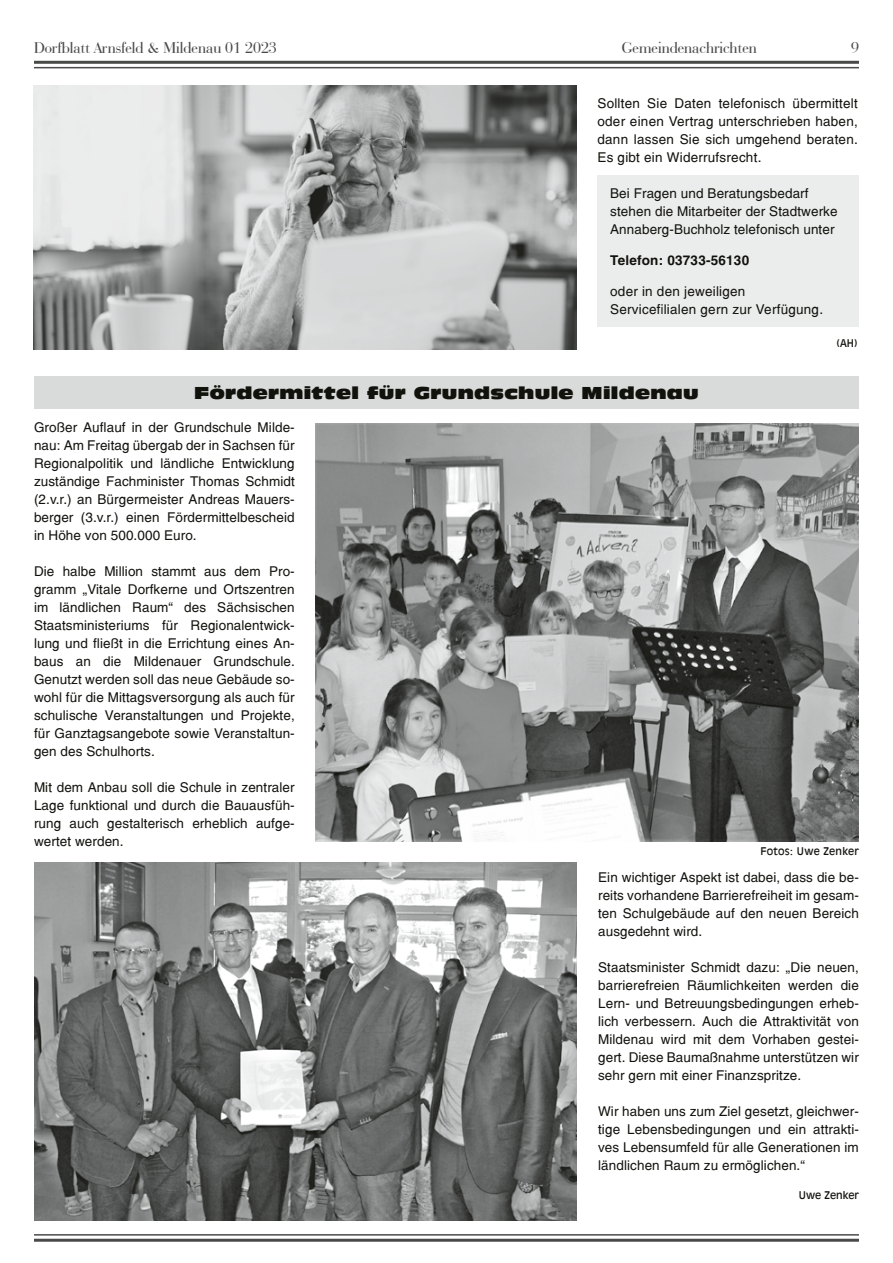
<style>
.page{position:relative;width:893px;height:1263px;background:#fff}
.page>*{position:absolute;margin:0;border:0;box-sizing:border-box;transform-origin:0 0}
.t1{font:16.5px "Bauer Bodoni BT";color:#484a48}
.t2{font:16.2px "Incised 901 BT Nord";letter-spacing:.02em;color:#12120d}
.t3{font:13.5px/18px "Switzerland";letter-spacing:.005em;color:#12120d;text-align:justify}
.t4{font:700 13.5px "Switzerland";letter-spacing:.015em;color:#12120d}
.t5{font:10.5px "Incised 901 BT";letter-spacing:.02em;color:#12120d}
.t6{font:10.5px "Incised 901 BT";color:#12120d}
</style>
<div class="page">
<hr style="left:34px;top:1239px;width:825px;height:3px;background:#484a48">
<hr style="left:34px;top:61px;width:825px;height:3px;background:#484a48">
<hr style="left:34px;top:1234px;width:825px;height:1px;background:#484a48">
<hr style="left:34px;top:67px;width:825px;height:1px;background:#484a48">
<div style="left:34px;top:376px;width:825px;height:33px;background:#d9dada"></div>
<img style="left:34px;top:863px;width:543px;height:357px">
<img style="left:33px;top:85px;width:543px;height:264px">
<img style="left:316px;top:424px;width:543px;height:418px">
<div style="left:597px;top:175px;width:262px;height:151px;background:#ebecec"></div>
<p class="t1" style="left:34px;top:38px;width:244px">Dorfblatt Arnsfeld &amp; Mildenau 01 2023</p>
<p class="t1" style="left:622px;top:38px;width:137px">Gemeindenachrichten</p>
<p class="t1" style="left:851px;top:38px;width:9px">9</p>
<p class="t3" style="left:597px;top:94px;width:262px">Sollten Sie Daten telefonisch übermittelt oder einen Vertrag unterschrieben haben, dann lassen Sie sich umgehend beraten.<br>Es gibt ein Widerrufsrecht.</p>
<p class="t3" style="left:610px;top:184px;width:229px;text-align:left">Bei Fragen und Beratungsbedarf stehen die Mitarbeiter der Stadtwerke<br>Annaberg-Buchholz telefonisch unter</p>
<p class="t4" style="left:610px;top:252px;width:141px">Telefon: 03733-56130</p>
<p class="t3" style="left:610px;top:282px;width:214px">oder in den jeweiligen<br>Servicefilialen gern zur Verfügung.</p>
<p class="t5" style="left:836px;top:337px;width:23px">(AH)</p>
<p class="t2" style="left:194px;top:383px;width:506px">Fördermittel für Grundschule Mildenau</p>
<p class="t3" style="left:34px;top:418px;width:262px">Großer Auflauf in der Grundschule Milde&shy;nau: Am Freitag übergab der in Sachsen für Regionalpolitik und ländliche Entwicklung zuständige Fachminister Thomas Schmidt (2.v.r.) an Bürgermeister Andreas Mauers&shy;berger (3.v.r.) einen Fördermittelbescheid in Höhe von 500.000 Euro.</p>
<p class="t3" style="left:34px;top:562px;width:262px">Die halbe Million stammt aus dem Pro&shy;gramm „Vitale Dorfkerne und Ortszentren im ländlichen Raum“ des Sächsischen Staatsministeriums für Regionalentwick&shy;lung und fließt in die Errichtung eines An&shy;baus an die Mildenauer Grundschule.<br>Genutzt werden soll das neue Gebäude so&shy;wohl für die Mittagsversorgung als auch für schulische Veranstaltungen und Projekte, für Ganztagsangebote sowie Veranstaltun&shy;gen des Schulhorts.</p>
<p class="t3" style="left:34px;top:778px;width:262px">Mit dem Anbau soll die Schule in zentraler Lage funktional und durch die Bauausfüh&shy;rung auch gestalterisch erheblich aufge&shy;wertet werden.</p>
<p class="t5" style="left:760px;top:844px;width:100px">Fotos: Uwe Zenker</p>
<p class="t3" style="left:598px;top:868px;width:262px">Ein wichtiger Aspekt ist dabei, dass die be&shy;reits vorhandene Barrierefreiheit im gesam&shy;ten Schulgebäude auf den neuen Bereich ausgedehnt wird.</p>
<p class="t3" style="left:598px;top:958px;width:262px">Staatsminister Schmidt dazu: „Die neuen, barrierefreien Räumlichkeiten werden die Lern- und Betreuungsbedingungen erheb&shy;lich verbessern. Auch die Attraktivität von Mildenau wird mit dem Vorhaben gestei&shy;gert. Diese Baumaßnahme unterstützen wir sehr gern mit einer Finanzspritze.</p>
<p class="t3" style="left:598px;top:1102px;width:262px">Wir haben uns zum Ziel gesetzt, gleichwer&shy;tige Lebensbedingungen und ein attrakti&shy;ves Lebensumfeld für alle Generationen im ländlichen Raum zu ermöglichen.“</p>
<p class="t6" style="left:799px;top:1189px;width:62px">Uwe Zenker</p>
</div>
